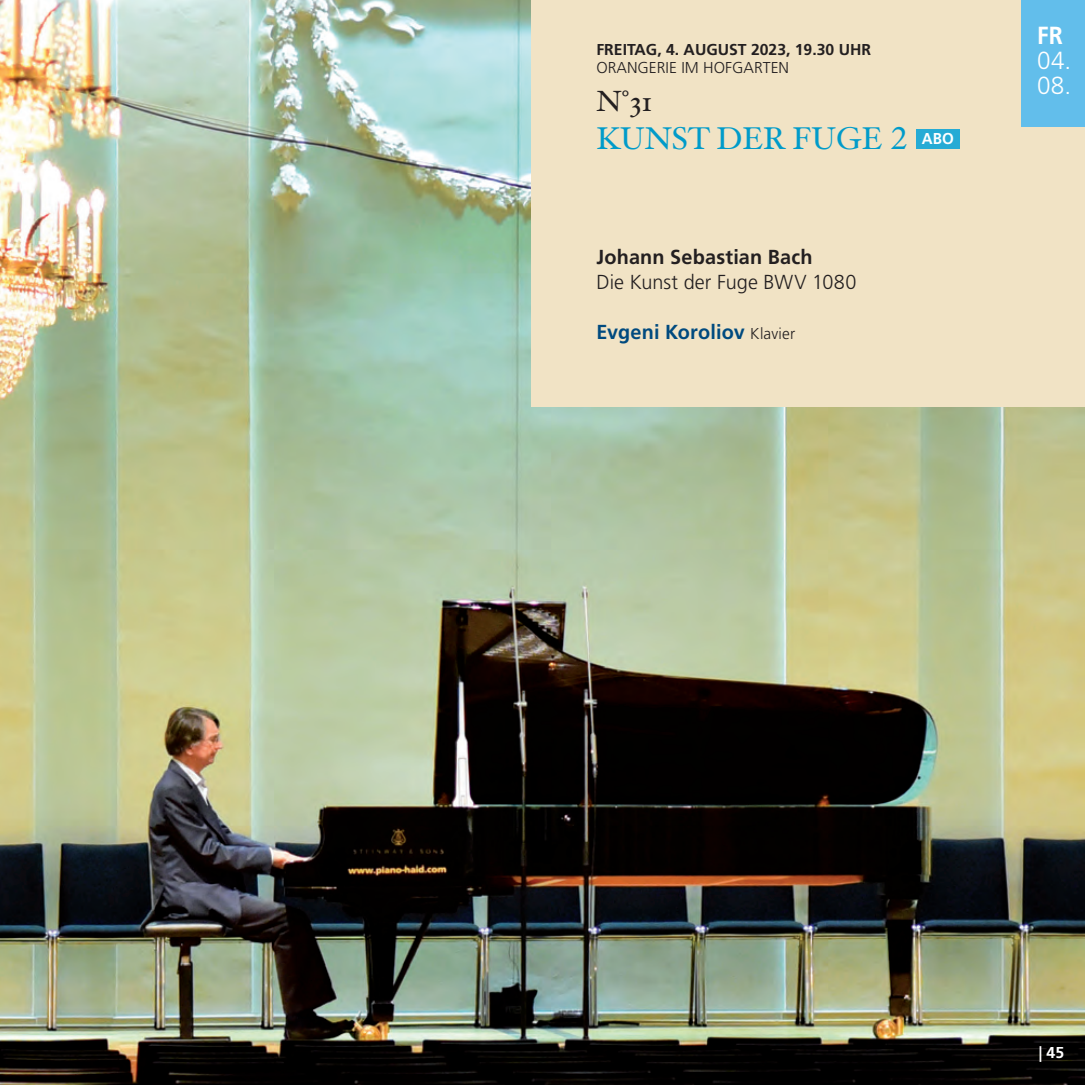
<style>
.page{position:relative;width:1085px;height:1085px;background:#fff}
.page>*{position:absolute;margin:0;border:0;box-sizing:border-box;transform-origin:0 0}
.t1{font:31.5px "Hoefler Text";color:#009bca}
.t2{font:29.25px "Hoefler Text";color:#231f20}
.t3{font:300 24.75px/24.8px "Frutiger LT Std";color:#fff}
.t4{font:700 24.75px "Frutiger LT Std";color:#fff;scale:.93 1}
.t5{font:300 20.25px "Frutiger LT Std";letter-spacing:.005em;color:#231f20}
.t6{font:700 20.25px "Frutiger LT Std";letter-spacing:.005em;color:#004a7f}
.t7{font:700 20.25px "Frutiger LT Std";letter-spacing:.01em;color:#231f20}
.t8{font:700 15.75px "Frutiger LT Std";color:#231f20}
.t9{font:300 15.75px "Frutiger LT Std";color:#231f20}
.t10{font:700 15.75px "Frutiger LT Std";color:#fff}
.s1{font-family:"Frutiger LT Std";font-weight:700;font-size:15.75px;color:#fff}
.s2{font-weight:300;font-size:15.75px;color:#231f20}
</style>
<div class="page">
<img style="left:0;top:0;width:1084px;height:1084px">
<div style="left:531px;top:0;width:553px;height:406px;background:#f1e3c5"></div>
<div style="left:1021px;top:0;width:63px;height:127px;background:#62beeb"></div>
<div style="left:915px;top:130px;width:43px;height:19px;background:#26abd5"></div>
<p class="t8" style="left:596px;top:40px;width:276px">FREITAG, 4. AUGUST 2023, 19.30 UHR</p>
<p class="t9" style="left:596px;top:59px;width:194px">ORANGERIE IM HOFGARTEN</p>
<h2 class="t2" style="left:596px;top:84px;width:58px">N°31</h2>
<h1 class="t1" style="left:596px;top:120px;width:359px">KUNST DER FUGE <span class="s1">ABO</span></h1>
<p class="t7" style="left:596px;top:245px;width:218px">Johann Sebastian Bach</p>
<p class="t5" style="left:596px;top:271px;width:261px">Die Kunst der Fuge BWV 1080</p>
<p class="t6" style="left:596px;top:320px;width:200px">Evgeni Koroliov <span class="s2">Klavier</span></p>
<h3 class="t4" style="left:1036px;top:21px;width:29px">FR</h3>
<h3 class="t3" style="left:1036px;top:48px;width:36px">04.<br>08.</h3>
<p class="t10" style="left:1038px;top:1043px;width:27px">| 45</p>
</div>
